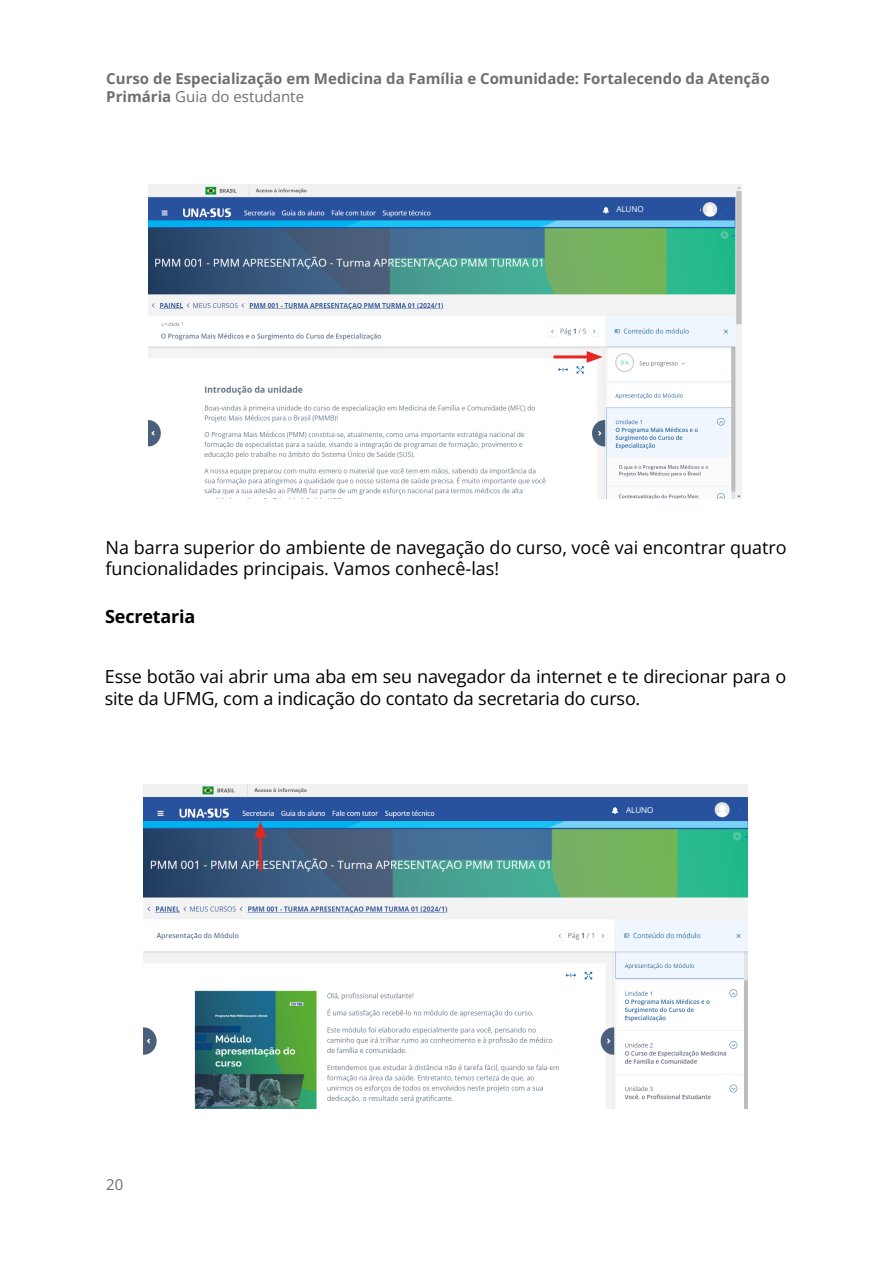
<style>
.page{position:relative;width:893px;height:1263px;background:#fff}
.page>*{position:absolute;margin:0;border:0;box-sizing:border-box;transform-origin:0 0}
.t1{font:18px/21.6px "Open Sans";letter-spacing:-.01em;color:#000}
.t2{font:700 18px "Open Sans";letter-spacing:-.01em;color:#000}
.t3{font:700 15px/18px "Open Sans";color:#706f6f}
.t4{font:15px "Open Sans";color:#706f6f}
.t5{font:8.1px "Open Sans";letter-spacing:-.01em;color:#fff}
.s1{font-weight:400}
</style>
<div class="page">
<img style="left:148px;top:184px;width:593px;height:314px">
<img style="left:143px;top:785px;width:605px;height:323px">
<hr style="left:554px;top:355px;width:38px;height:3px;background:#e52722">
<svg style="left:587px;top:351px;width:16px;height:12px"></svg>
<hr style="left:259px;top:831px;width:3px;height:39px;background:#e52722">
<svg style="left:255px;top:821px;width:11px;height:16px"></svg>
<div style="left:617px;top:199px;width:83px;height:15px;background:#28529e"></div>
<div style="left:626px;top:800px;width:87px;height:15px;background:#28529e"></div>
<p class="t3" style="left:106px;top:69px;width:665px">Curso de Especialização em Medicina da Família e Comunidade: Fortalecendo da Atenção<br>Primária <span class="s1">Guia do estudante</span></p>
<p class="t5" style="left:616px;top:203px;width:29px">ALUNO</p>
<p class="t1" style="left:105px;top:536px;width:683px">Na barra superior do ambiente de navegação do curso, você vai encontrar quatro funcionalidades principais. Vamos conhecê-las!</p>
<p class="t2" style="left:105px;top:604px;width:92px">Secretaria</p>
<p class="t1" style="left:105px;top:665px;width:683px">Esse botão vai abrir uma aba em seu navegador da internet e te direcionar para o site da UFMG, com a indicação do contato da secretaria do curso.</p>
<p class="t4" style="left:106px;top:1175px;width:19px">20</p>
<p class="t5" style="left:626px;top:805px;width:29px">ALUNO</p>
</div>
